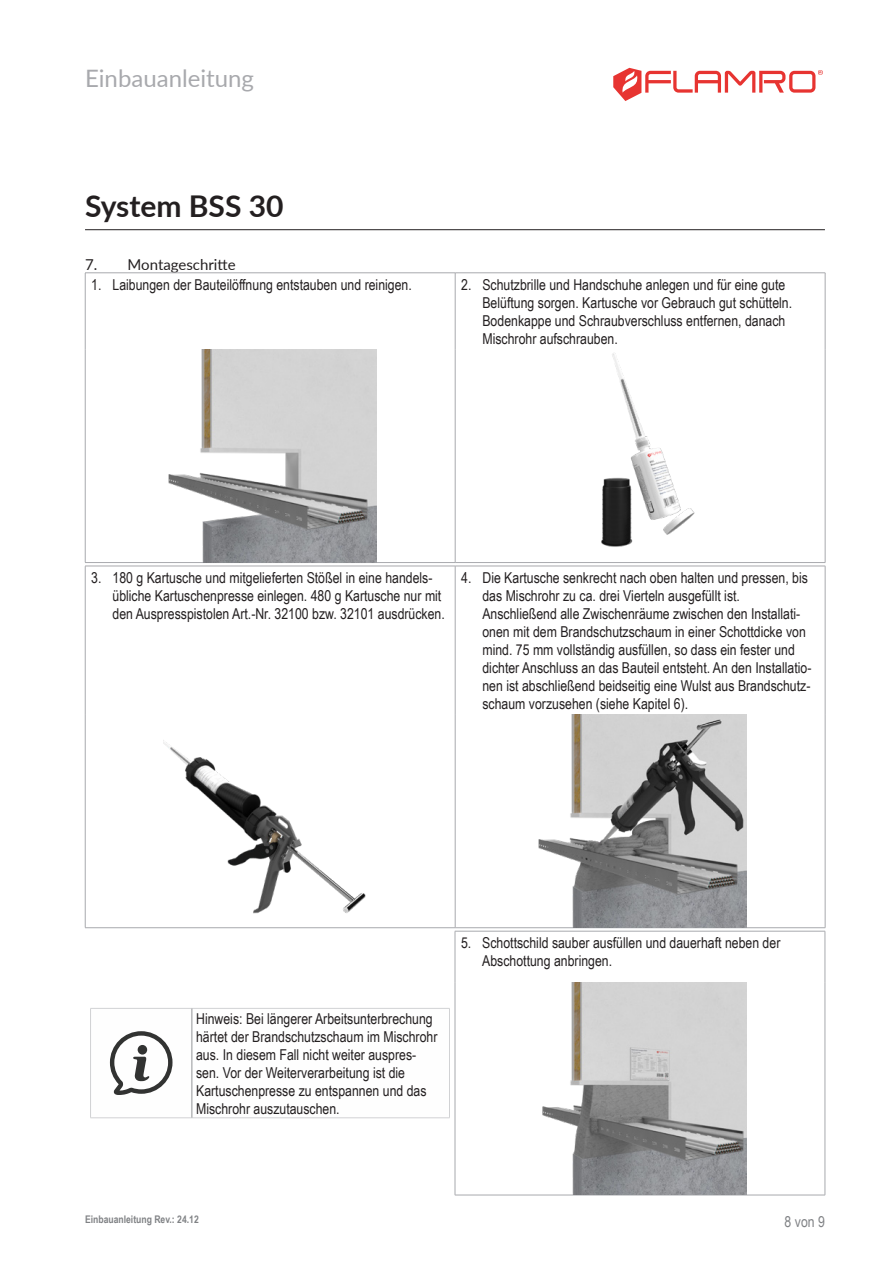
<style>
.page{position:relative;width:893px;height:1263px;background:#fff}
.page>*{position:absolute;margin:0;border:0;box-sizing:border-box;transform-origin:0 0}
.t1{font:700 30px "Lato";color:#231f20}
.t2{font:24px "Lato";color:#a8a9ad}
.p___Fließtext{font:15px/18px "Arial Narrow";color:#231f20}
.t3{font:15px "Lato";color:#231f20}
.t4{font:15px "Arial Narrow";color:#808285}
.t5{font:700 10.5px "Arial Narrow";color:#808285}
</style>
<div class="page">
<hr style="left:85px;top:229px;width:740px;height:1px;background:#231f20">
<hr style="left:85px;top:350px;width:1px;height:212px;background:#a8a9ad">
<hr style="left:455px;top:350px;width:1px;height:212px;background:#a8a9ad">
<hr style="left:825px;top:350px;width:1px;height:212px;background:#a8a9ad">
<hr style="left:85px;top:273px;width:1px;height:77px;background:#a8a9ad">
<hr style="left:455px;top:273px;width:370px;height:1px;background:#a8a9ad">
<hr style="left:455px;top:273px;width:1px;height:77px;background:#a8a9ad">
<hr style="left:825px;top:273px;width:1px;height:77px;background:#a8a9ad">
<hr style="left:455px;top:562px;width:370px;height:1px;background:#a8a9ad">
<hr style="left:85px;top:273px;width:370px;height:1px;background:#a8a9ad">
<hr style="left:85px;top:562px;width:370px;height:1px;background:#a8a9ad">
<img style="left:168px;top:350px;width:208px;height:212px">
<img style="left:601px;top:353px;width:94px;height:194px">
<hr style="left:85px;top:715px;width:1px;height:212px;background:#a8a9ad">
<hr style="left:455px;top:715px;width:1px;height:212px;background:#a8a9ad">
<hr style="left:825px;top:715px;width:1px;height:212px;background:#a8a9ad">
<hr style="left:85px;top:566px;width:370px;height:1px;background:#a8a9ad">
<hr style="left:85px;top:566px;width:1px;height:149px;background:#a8a9ad">
<hr style="left:455px;top:566px;width:1px;height:149px;background:#a8a9ad">
<hr style="left:455px;top:566px;width:370px;height:1px;background:#a8a9ad">
<hr style="left:825px;top:566px;width:1px;height:149px;background:#a8a9ad">
<hr style="left:85px;top:927px;width:370px;height:1px;background:#a8a9ad">
<hr style="left:455px;top:927px;width:370px;height:1px;background:#a8a9ad">
<img style="left:164px;top:742px;width:202px;height:172px">
<img style="left:538px;top:715px;width:208px;height:212px">
<hr style="left:455px;top:931px;width:370px;height:1px;background:#a8a9ad">
<hr style="left:455px;top:931px;width:1px;height:51px;background:#a8a9ad">
<hr style="left:825px;top:931px;width:1px;height:51px;background:#a8a9ad">
<hr style="left:455px;top:982px;width:1px;height:213px;background:#a8a9ad">
<hr style="left:825px;top:982px;width:1px;height:213px;background:#a8a9ad">
<hr style="left:455px;top:1195px;width:370px;height:1px;background:#a8a9ad">
<hr style="left:90px;top:1008px;width:1px;height:109px;background:#d1d2d4">
<hr style="left:449px;top:1008px;width:1px;height:109px;background:#d1d2d4">
<hr style="left:90px;top:1117px;width:102px;height:1px;background:#d1d2d4">
<hr style="left:192px;top:1117px;width:258px;height:1px;background:#d1d2d4">
<svg style="left:91px;top:1008px;width:358px;height:110px"></svg>
<img style="left:534px;top:982px;width:212px;height:213px">
<svg style="left:613px;top:68px;width:210px;height:33px"></svg>
<h2 class="t2" style="left:85px;top:61px;width:170px">Einbauanleitung</h2>
<h1 class="t1" style="left:85px;top:184px;width:200px">System BSS 30</h1>
<p class="t3" style="left:85px;top:253px;width:152px">7. Montageschritte</p>
<p class="p___Fließtext" style="left:91px;top:275px;width:322px">1. Laibungen der Bauteilöffnung entstauben und reinigen.</p>
<p class="p___Fließtext" style="left:482px;top:275px;width:311px;text-indent:-21px">2. Schutzbrille und Handschuhe anlegen und für eine gute Belüftung sorgen. Kartusche vor Gebrauch gut schütteln.<br>Bodenkappe und Schraubverschluss entfernen, danach Mischrohr aufschrauben.</p>
<p class="p___Fließtext" style="left:112px;top:568px;width:334px;text-indent:-21px">3. 180 g Kartusche und mitgelieferten Stößel in eine handels&shy;übliche Kartuschenpresse einlegen. 480 g Kartusche nur mit den Auspresspistolen Art.-Nr. 32100 bzw. 32101 ausdrücken.</p>
<p class="p___Fließtext" style="left:482px;top:568px;width:330px;text-indent:-21px">4. Die Kartusche senkrecht nach oben halten und pressen, bis das Mischrohr zu ca. drei Vierteln ausgefüllt ist.<br>Anschließend alle Zwischenräume zwischen den Installati&shy;onen mit dem Brandschutzschaum in einer Schottdicke von mind. 75 mm vollständig ausfüllen, so dass ein fester und dichter Anschluss an das Bauteil entsteht. An den Installatio&shy;nen ist abschließend beidseitig eine Wulst aus Brandschutz&shy;schaum vorzusehen (siehe Kapitel 6).</p>
<p class="p___Fließtext" style="left:196px;top:1009px;width:243px">Hinweis: Bei längerer Arbeitsunterbrechung härtet der Brandschutzschaum im Mischrohr aus. In diesem Fall nicht weiter auspres&shy;sen. Vor der Weiterverarbeitung ist die Kartuschenpresse zu entspannen und das Mischrohr auszutauschen.</p>
<p class="p___Fließtext" style="left:482px;top:933px;width:300px;text-indent:-21px">5. Schottschild sauber ausfüllen und dauerhaft neben der<br>Abschottung anbringen.</p>
<p class="t5" style="left:85px;top:1212px;width:115px">Einbauanleitung Rev.: 24.12</p>
<p class="t4" style="left:785px;top:1210px;width:42px">8 von 9</p>
</div>
